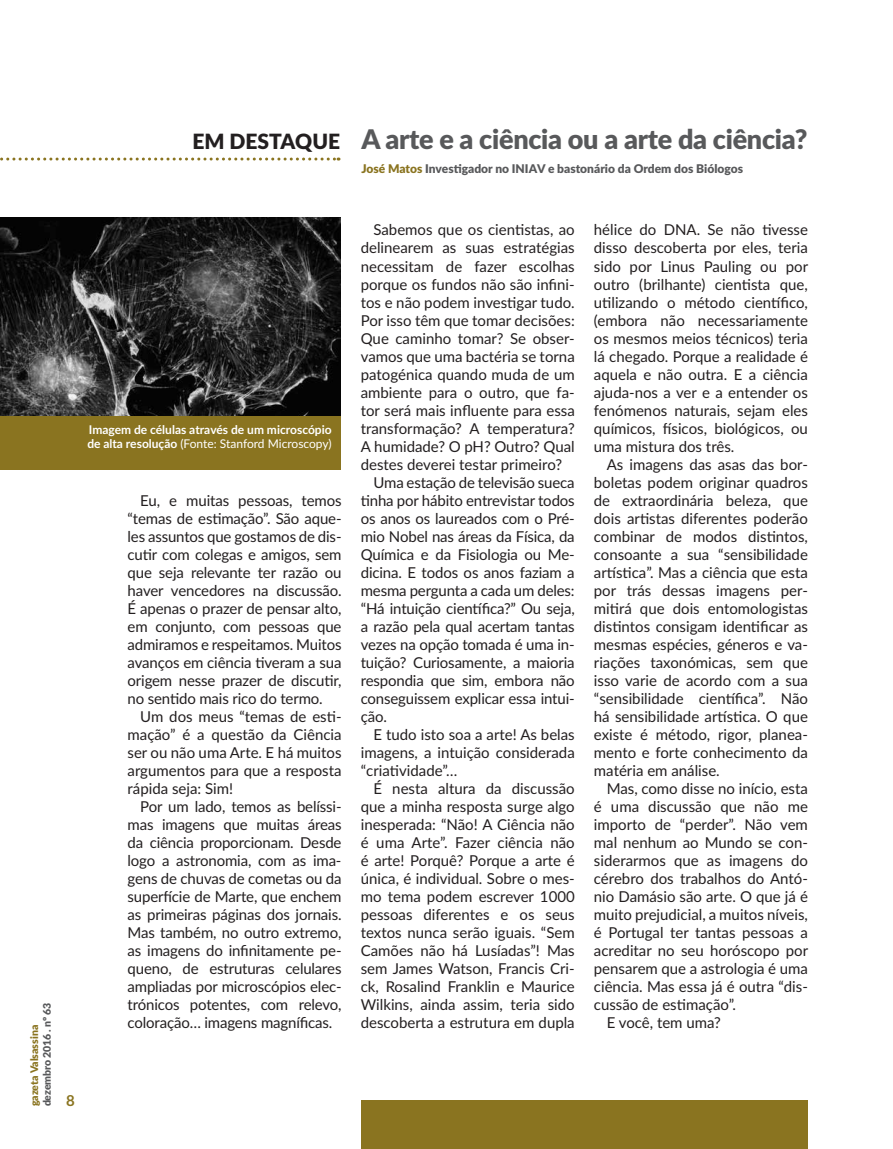
<style>
.page{position:relative;width:893px;height:1149px;background:#fff}
.page>*{position:absolute;margin:0;border:0;box-sizing:border-box;transform-origin:0 0}
.t1{font:900 27px "Lato";letter-spacing:-.01em;color:#58595b}
.t2{font:900 21px "Lato";color:#231f20}
.t3{font:15px/18px "Lato";color:#231f20;text-align:justify}
.t4{font:700 15px "Lato";color:#8a7420}
.t5{font:700 12px/14.4px "Lato";color:#fff}
.t6{font:900 12px "Lato";color:#58595b}
.t7{font:900 10.5px "Lato";letter-spacing:-.01em;color:#58595b}
.t8{font:900 10.5px "Lato";color:#8a7420}
.s1{font-weight:400}
.s2{color:#8a7420}
</style>
<div class="page">
<svg style="left:0;top:157px;width:339px;height:3px"></svg>
<div style="left:0;top:415px;width:340px;height:54px;background:#8a7420"></div>
<div style="left:361px;top:1099px;width:447px;height:49px;background:#8a7420"></div>
<img style="left:0;top:217px;width:340px;height:198px">
<h2 class="t2" style="left:192px;top:126px;width:147px">em destaque</h2>
<p class="t5" style="left:87px;top:421px;width:246px">Imagem de células através de um microscópio de alta resolução <span class="s1">(Fonte: Stanford Microscopy)</span></p>
<p class="t7" style="left:39px;top:1106px;width:105px;rotate:-90deg">dezembro 2016 . nº 63</p>
<p class="t8" style="left:26px;top:1106px;width:83px;rotate:-90deg">gazeta Valsassina</p>
<p class="t4" style="left:66px;top:1089px;width:10px">8</p>
<p class="t3" style="left:128px;top:490px;width:216px;text-indent:13px">Eu, e muitas pessoas, temos “temas de estimação”. São aque&shy;les assuntos que gostamos de dis&shy;cutir com colegas e amigos, sem que seja relevante ter razão ou haver vencedores na discussão.<br>É apenas o prazer de pensar alto, em conjunto, com pessoas que admiramos e respeitamos. Muitos avanços em ciência tiveram a sua origem nesse prazer de discutir, no sentido mais rico do termo.</p>
<p class="t3" style="left:128px;top:706px;width:216px;text-indent:13px">Um dos meus “temas de esti&shy;mação” é a questão da Ciência ser ou não uma Arte. E há muitos argumentos para que a resposta rápida seja: Sim!</p>
<p class="t3" style="left:128px;top:796px;width:216px;text-indent:13px">Por um lado, temos as belíssi&shy;mas imagens que muitas áreas da ciência proporcionam. Desde logo a astronomia, com as ima&shy;gens de chuvas de cometas ou da superfície de Marte, que enchem as primeiras páginas dos jornais.<br>Mas também, no outro extremo, as imagens do infinitamente pe&shy;queno, de estruturas celulares ampliadas por microscópios elec&shy;trónicos potentes, com relevo, coloração… imagens magníficas.</p>
<h1 class="t1" style="left:361px;top:119px;width:448px">A arte e a ciência ou a arte da ciência?</h1>
<p class="t6" style="left:361px;top:159px;width:383px"><span class="s2">José Matos</span> Investigador no INIAV e bastonário da Ordem dos Biólogos</p>
<p class="t3" style="left:373px;top:220px;width:203px">Sabemos que os cientistas, ao</p>
<p class="t3" style="left:361px;top:238px;width:216px">delinearem as suas estratégias</p>
<p class="t3" style="left:361px;top:256px;width:216px">necessitam de fazer escolhas</p>
<p class="t3" style="left:361px;top:274px;width:216px">porque os fundos não são infini-</p>
<p class="t3" style="left:361px;top:292px;width:216px">tos e não podem investigar tudo.</p>
<p class="t3" style="left:361px;top:310px;width:216px">Por isso têm que tomar decisões:</p>
<p class="t3" style="left:361px;top:328px;width:216px">Que caminho tomar? Se obser-</p>
<p class="t3" style="left:361px;top:346px;width:216px">vamos que uma bactéria se torna</p>
<p class="t3" style="left:361px;top:364px;width:215px">patogénica quando muda de um</p>
<p class="t3" style="left:361px;top:382px;width:216px">ambiente para o outro, que fa-</p>
<p class="t3" style="left:361px;top:400px;width:216px">tor será mais influente para essa</p>
<p class="t3" style="left:361px;top:418px;width:216px">transformação? A temperatura?</p>
<p class="t3" style="left:361px;top:436px;width:216px">A humidade? O pH? Outro? Qual</p>
<p class="t3" style="left:361px;top:454px;width:203px">destes deverei testar primeiro?</p>
<p class="t3" style="left:373px;top:472px;width:203px">Uma estação de televisão sueca</p>
<p class="t3" style="left:361px;top:490px;width:215px">tinha por hábito entrevistar todos</p>
<p class="t3" style="left:361px;top:508px;width:215px">os anos os laureados com o Pré-</p>
<p class="t3" style="left:361px;top:526px;width:216px">mio Nobel nas áreas da Física, da</p>
<p class="t3" style="left:361px;top:544px;width:215px">Química e da Fisiologia ou Me-</p>
<p class="t3" style="left:361px;top:562px;width:215px">dicina. E todos os anos faziam a</p>
<p class="t3" style="left:361px;top:580px;width:215px">mesma pergunta a cada um deles:</p>
<p class="t3" style="left:361px;top:598px;width:215px">“Há intuição científica?” Ou seja,</p>
<p class="t3" style="left:361px;top:616px;width:215px">a razão pela qual acertam tantas</p>
<p class="t3" style="left:361px;top:634px;width:215px">vezes na opção tomada é uma in-</p>
<p class="t3" style="left:361px;top:652px;width:215px">tuição? Curiosamente, a maioria</p>
<p class="t3" style="left:361px;top:670px;width:215px">respondia que sim, embora não</p>
<p class="t3" style="left:361px;top:688px;width:215px">conseguissem explicar essa intui-</p>
<p class="t3" style="left:361px;top:706px;width:28px">ção.</p>
<p class="t3" style="left:373px;top:724px;width:203px">E tudo isto soa a arte! As belas</p>
<p class="t3" style="left:361px;top:742px;width:216px">imagens, a intuição considerada</p>
<p class="t3" style="left:361px;top:760px;width:98px">“criatividade”…</p>
<p class="t3" style="left:373px;top:778px;width:203px">É nesta altura da discussão</p>
<p class="t3" style="left:361px;top:796px;width:216px">que a minha resposta surge algo</p>
<p class="t3" style="left:361px;top:814px;width:216px">inesperada: “Não! A Ciência não</p>
<p class="t3" style="left:361px;top:832px;width:216px">é uma Arte”. Fazer ciência não</p>
<p class="t3" style="left:361px;top:850px;width:216px">é arte! Porquê? Porque a arte é</p>
<p class="t3" style="left:361px;top:868px;width:216px">única, é individual. Sobre o mes-</p>
<p class="t3" style="left:361px;top:886px;width:216px">mo tema podem escrever 1000</p>
<p class="t3" style="left:361px;top:904px;width:216px">pessoas diferentes e os seus</p>
<p class="t3" style="left:361px;top:922px;width:215px">textos nunca serão iguais. “Sem</p>
<p class="t3" style="left:361px;top:940px;width:216px">Camões não há Lusíadas”! Mas</p>
<p class="t3" style="left:361px;top:958px;width:216px">sem James Watson, Francis Cri-</p>
<p class="t3" style="left:361px;top:976px;width:216px">ck, Rosalind Franklin e Maurice</p>
<p class="t3" style="left:361px;top:994px;width:216px">Wilkins, ainda assim, teria sido</p>
<p class="t3" style="left:361px;top:1012px;width:216px">descoberta a estrutura em dupla</p>
<p class="t3" style="left:594px;top:220px;width:216px">hélice do DNA. Se não tivesse disso descoberta por eles, teria sido por Linus Pauling ou por outro (brilhante) cientista que, utilizando o método científico, (embora não necessariamente os mesmos meios técnicos) teria lá chegado. Porque a realidade é aquela e não outra. E a ciência ajuda-nos a ver e a entender os fenómenos naturais, sejam eles químicos, físicos, biológicos, ou uma mistura dos três.</p>
<p class="t3" style="left:594px;top:454px;width:216px;text-indent:13px">As imagens das asas das bor&shy;boletas podem originar quadros de extraordinária beleza, que dois artistas diferentes poderão combinar de modos distintos, consoante a sua “sensibilidade artística”. Mas a ciência que esta por trás dessas imagens per&shy;mitirá que dois entomologistas distintos consigam identificar as mesmas espécies, géneros e va&shy;riações taxonómicas, sem que isso varie de acordo com a sua “sensibilidade científica”. Não há sensibilidade artística. O que existe é método, rigor, planea&shy;mento e forte conhecimento da matéria em análise.</p>
<p class="t3" style="left:607px;top:778px;width:203px">Mas, como disse no início, esta</p>
<p class="t3" style="left:594px;top:796px;width:215px">é uma discussão que não me</p>
<p class="t3" style="left:594px;top:814px;width:216px">importo de “perder”. Não vem</p>
<p class="t3" style="left:594px;top:832px;width:216px">mal nenhum ao Mundo se con-</p>
<p class="t3" style="left:594px;top:850px;width:216px">siderarmos que as imagens do</p>
<p class="t3" style="left:594px;top:868px;width:216px">cérebro dos trabalhos do Antó-</p>
<p class="t3" style="left:594px;top:886px;width:216px">nio Damásio são arte. O que já é</p>
<p class="t3" style="left:594px;top:904px;width:216px">muito prejudicial, a muitos níveis,</p>
<p class="t3" style="left:594px;top:922px;width:216px">é Portugal ter tantas pessoas a</p>
<p class="t3" style="left:594px;top:940px;width:216px">acreditar no seu horóscopo por</p>
<p class="t3" style="left:594px;top:958px;width:216px">pensarem que a astrologia é uma</p>
<p class="t3" style="left:594px;top:976px;width:216px">ciência. Mas essa já é outra “dis-</p>
<p class="t3" style="left:594px;top:994px;width:144px">cussão de estimação”.</p>
<p class="t3" style="left:607px;top:1012px;width:116px">E você, tem uma?</p>
</div>
